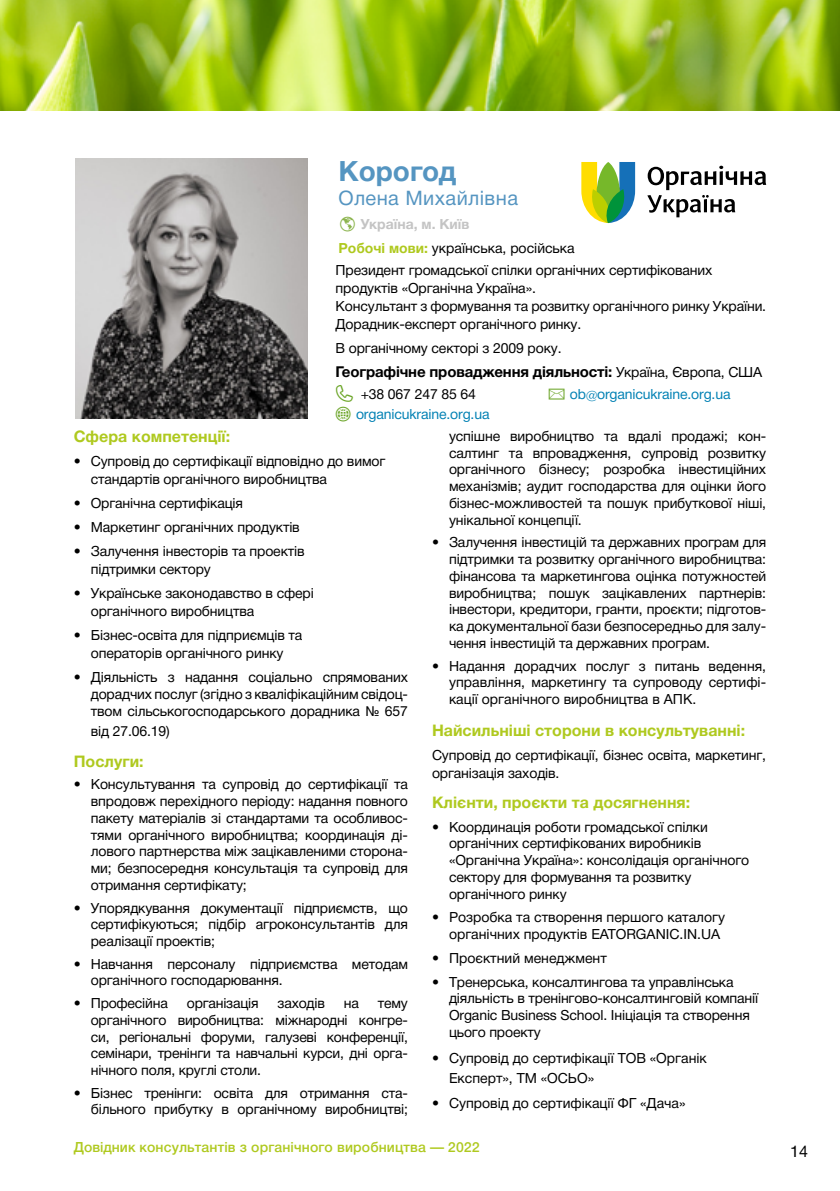
<style>
.page{position:relative;width:840px;height:1191px;background:#fff}
.page>*{position:absolute;margin:0;border:0;box-sizing:border-box;transform-origin:0 0}
.t1{font:700 28px "Helvetica Neue Cyr";color:#5595c1}
.t2{font:20px "Helvetica Neue Cyr";letter-spacing:.02em;color:#5595c1}
.t3{font:700 16px "Helvetica Neue Cyr";color:#afc91f}
.t4{font:16px "Helvetica Neue Cyr";color:#000}
.t5{font:700 15px "Helvetica Neue Cyr";letter-spacing:-.01em;color:#000}
.t6{font:14px/16.8px "Helvetica Neue Cyr";letter-spacing:-.01em;color:#000}
.t7{font:500 14px "Helvetica Neue Cyr";letter-spacing:.01em;color:#afc91f}
.t8{font:14px "Helvetica Neue Cyr";letter-spacing:-.01em;color:#0281b4}
.s1{font-weight:700;color:#c4c4c4}
.s2{font-weight:700;color:#afc91f}
.s3{font-weight:400;font-size:14px}
.s4{color:#6aa426}
</style>
<div class="page">
<img style="left:0;top:0;width:839px;height:111px">
<svg style="left:647px;top:166px;width:118px;height:51px"></svg>
<svg style="left:581px;top:162px;width:53px;height:61px;background:#91bb61"></svg>
<img style="left:75px;top:159px;width:233px;height:259px">
<h1 class="t1" style="left:338px;top:156px;width:119px">Корогод</h1>
<h2 class="t2" style="left:338px;top:187px;width:181px">Олена Михайлівна</h2>
<p class="t6" style="left:338px;top:212px;width:237px;line-height:24px;text-indent:22px"><span class="s1">Україна, м. Київ<br></span><span class="s2">Робочі мови:</span> українська, російська</p>
<p class="t6" style="left:335px;top:261px;width:432px;line-height:18px">Президент громадської спілки органічних сертифікованих продуктів «Органічна Україна».<br>Консультант з формування та розвитку органічного ринку України.<br>Дорадник-експерт органічного ринку.</p>
<p class="t6" style="left:335px;top:339px;width:227px">В органічному секторі з 2009 року.</p>
<p class="t5" style="left:335px;top:363px;width:428px">Географічне провадження діяльності: <span class="s3">Україна, Європа, США</span></p>
<p class="t6" style="left:360px;top:385px;width:117px">+38 067 247 85 64</p>
<p class="t8" style="left:547px;top:386px;width:185px"><span class="s4">✉</span> ob@organicukraine.org.ua</p>
<p class="t8" style="left:356px;top:406px;width:135px">organicukraine.org.ua</p>
<p class="t3" style="left:74px;top:428px;width:158px">Сфера компетенції:</p>
<p class="t6" style="left:91px;top:452px;width:296px;line-height:18px;text-indent:-17px">• Супровід до сертифікації відповідно до вимог стандартів органічного виробництва</p>
<p class="t6" style="left:74px;top:494px;width:171px">• Органічна сертифікація</p>
<p class="t6" style="left:74px;top:518px;width:227px">• Маркетинг органічних продуктів</p>
<p class="t6" style="left:91px;top:542px;width:215px;line-height:18px;text-indent:-17px">• Залучення інвесторів та проектів підтримки сектору</p>
<p class="t6" style="left:91px;top:584px;width:224px;line-height:18px;text-indent:-17px">• Українське законодавство в сфері органічного виробництва</p>
<p class="t6" style="left:74px;top:626px;width:230px;line-height:18px;text-align:center">• Бізнес-освіта для підприємців та операторів органічного ринку</p>
<p class="t6" style="left:91px;top:668px;width:318px;text-align:justify;text-indent:-17px">• Діяльність з надання соціально спрямованих дорадчих послуг (згідно з кваліфікаційним свідоц&shy;твом сільськогосподарського дорадника № 657</p>
<p class="t6" style="left:91px;top:722px;width:80px">від 27.06.19)</p>
<p class="t3" style="left:74px;top:752px;width:71px">Послуги:</p>
<p class="t6" style="left:91px;top:776px;width:318px;text-align:justify;text-indent:-17px">• Консультування та супровід до сертифікації та впродовж перехідного періоду: надання повного пакету матеріалів зі стандартами та особливос&shy;тями органічного виробництва; координація ді&shy;лового партнерства між зацікавленими сторона&shy;ми; безпосередня консультація та супровід для отримання сертифікату;</p>
<p class="t6" style="left:91px;top:899px;width:318px;text-align:justify;text-indent:-17px">• Упорядкування документації підприємств, що сертифікуються; підбір агроконсультантів для реалізації проектів;</p>
<p class="t6" style="left:91px;top:955px;width:318px;text-indent:-17px">• Навчання персоналу підприємства методам органічного господарювання.</p>
<p class="t6" style="left:74px;top:994px;width:95px">• Професійна</p>
<p class="t6" style="left:187px;top:994px;width:73px">організація</p>
<p class="t6" style="left:277px;top:994px;width:49px">заходів</p>
<p class="t6" style="left:344px;top:994px;width:17px">на</p>
<p class="t6" style="left:91px;top:994px;width:318px;text-align:justify;text-indent:287px">тему органічного виробництва: міжнародні конгре&shy;си, регіональні форуми, галузеві конференції, семінари, тренінги та навчальні курси, дні орга&shy;нічного поля, круглі столи.</p>
<p class="t6" style="left:74px;top:1084px;width:335px;text-align:right">• Бізнес тренінги: освіта для отримання ста&shy;більного прибутку в органічному виробництві;</p>
<p class="t6" style="left:449px;top:427px;width:318px;text-align:justify">успішне виробництво та вдалі продажі; кон&shy;салтинг та впровадження, супровід розвитку органічного бізнесу; розробка інвестиційних механізмів; аудит господарства для оцінки його бізнес-можливостей та пошук прибуткової ніші, унікальної концепції.</p>
<p class="t6" style="left:449px;top:534px;width:318px;text-align:justify;text-indent:-17px">• Залучення інвестицій та державних програм для підтримки та розвитку органічного виробництва: фінансова та маркетингова оцінка потужностей виробництва; пошук зацікавлених партнерів: інвестори, кредитори, гранти, проєкти; підготов&shy;ка документальної бази безпосередньо для залу&shy;чення інвестицій та державних програм.</p>
<p class="t6" style="left:449px;top:657px;width:318px;text-align:justify;text-indent:-17px">• Надання дорадчих послуг з питань ведення, управління, маркетингу та супроводу сертифі&shy;кації органічного виробництва в АПК.</p>
<p class="t3" style="left:432px;top:721px;width:314px">Найсильніші сторони в консультуванні:</p>
<p class="t6" style="left:432px;top:745px;width:335px;line-height:18px">Супровід до сертифікації, бізнес освіта, маркетинг, організація заходів.</p>
<p class="t3" style="left:432px;top:793px;width:259px">Клієнти, проєкти та досягнення:</p>
<p class="t6" style="left:449px;top:818px;width:301px;text-indent:-17px">• Координація роботи громадської спілки органічних сертифікованих виробників «Органічна Україна»: консолідація органічного сектору для формування та розвитку органічного ринку</p>
<p class="t6" style="left:449px;top:909px;width:277px;text-indent:-17px">• Розробка та створення першого каталогу органічних продуктів EATORGANIC.IN.UA</p>
<p class="t6" style="left:432px;top:949px;width:176px">• Проєктний менеджмент</p>
<p class="t6" style="left:449px;top:973px;width:310px;text-indent:-17px">• Тренерська, консалтингова та управлінська діяльність в тренінгово-консалтинговій компанії Organic Business School. Ініціація та створення цього проекту</p>
<p class="t6" style="left:449px;top:1048px;width:259px;line-height:20px;text-indent:-17px">• Супровід до сертифікації ТОВ «Органік<br>Експерт», ТМ «ОСЬО»</p>
<p class="t6" style="left:432px;top:1095px;width:255px">• Супровід до сертифікації ФГ «Дача»</p>
<p class="t7" style="left:74px;top:1139px;width:407px">Довідник консультантів з органічного виробництва — 2022</p>
<p class="t4" style="left:789px;top:1142px;width:19px">14</p>
</div>
